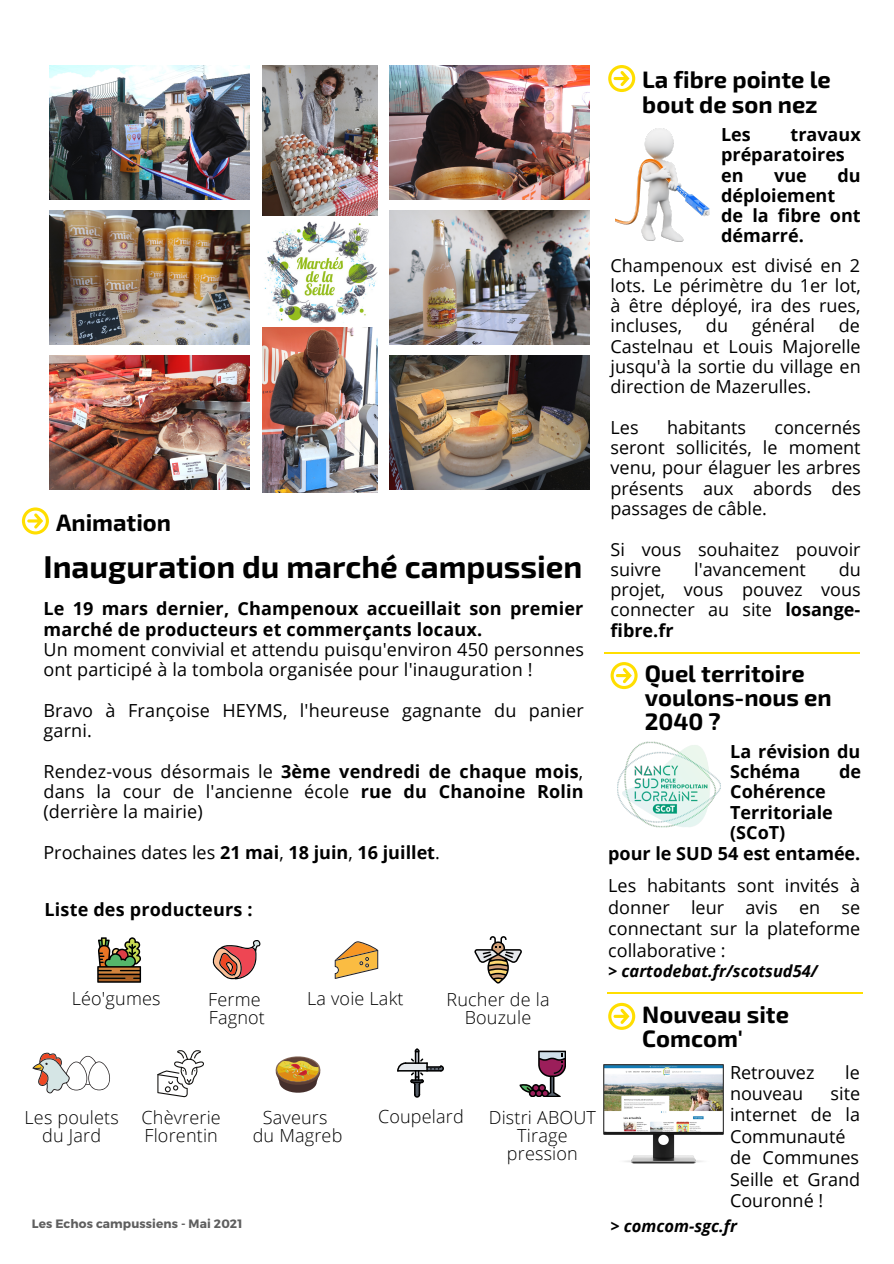
<style>
.page{position:relative;width:894px;height:1264px;background:#fff}
.page>*{position:absolute;margin:0;border:0;box-sizing:border-box;transform-origin:0 0}
.t1{font:700 31.5px "Exo 2";color:#000}
.t2{font:700 23.7px/24.2px "Exo 2";color:#000}
.t3{font:18px/20.2px "Open Sans";color:#000;text-align:justify}
.t4{font:700 18px/20.2px "Open Sans";color:#000}
.t5{font:300 18px/18px "Open Sans";letter-spacing:.01em;color:#000;text-align:center}
.t6{font:italic 700 16.5px "Open Sans";color:#000}
.t7{font:700 12.15px "Montserrat";letter-spacing:.01em;color:#5f5f5f}
.s1{font-weight:700}
</style>
<div class="page">
<svg style="left:608px;top:65px;width:27px;height:27px"></svg>
<img style="left:617px;top:741px;width:103px;height:87px">
<svg style="left:610px;top:662px;width:27px;height:27px"></svg>
<svg style="left:22px;top:507px;width:27px;height:27px"></svg>
<img style="left:615px;top:129px;width:94px;height:112px">
<svg style="left:97px;top:937px;width:44px;height:45px;background:#81744f"></svg>
<svg style="left:212px;top:940px;width:48px;height:39px"></svg>
<svg style="left:32px;top:1052px;width:78px;height:42px"></svg>
<svg style="left:157px;top:1050px;width:47px;height:47px"></svg>
<svg style="left:334px;top:941px;width:45px;height:37px"></svg>
<svg style="left:474px;top:936px;width:47px;height:47px"></svg>
<svg style="left:519px;top:1050px;width:46px;height:46px"></svg>
<svg style="left:397px;top:1048px;width:47px;height:49px"></svg>
<svg style="left:275px;top:1056px;width:46px;height:36px"></svg>
<svg style="left:608px;top:1002px;width:27px;height:27px"></svg>
<img style="left:603px;top:1064px;width:119px;height:99px">
<hr style="left:604px;top:652px;width:255px;height:1px;background:#ffde00">
<hr style="left:607px;top:992px;width:256px;height:1px;background:#ffde00">
<img style="left:49px;top:356px;width:201px;height:134px">
<img style="left:262px;top:328px;width:115px;height:164px">
<img style="left:49px;top:65px;width:201px;height:134px">
<img style="left:49px;top:211px;width:201px;height:134px">
<img style="left:389px;top:65px;width:200px;height:134px">
<img style="left:389px;top:211px;width:200px;height:134px">
<img style="left:262px;top:65px;width:115px;height:151px">
<img style="left:264px;top:222px;width:113px;height:102px">
<img style="left:389px;top:356px;width:200px;height:134px">
<p class="t2" style="left:56px;top:509px;width:117px">Animation</p>
<p class="t1" style="left:43px;top:546px;width:540px">Inauguration du marché campussien</p>
<p class="t4" style="left:43px;top:598px;width:541px">Le 19 mars dernier, Champenoux accueillait son premier marché de producteurs et commerçants locaux.</p>
<p class="t3" style="left:43px;top:638px;width:542px">Un moment convivial et attendu puisqu'environ 450 personnes ont participé à la tombola organisée pour l'inauguration !</p>
<p class="t3" style="left:43px;top:699px;width:542px">Bravo à Françoise HEYMS, l'heureuse gagnante du panier garni.</p>
<p class="t3" style="left:43px;top:760px;width:541px">Rendez-vous désormais le <span class="s1">3ème vendredi de chaque mois</span>, dans la cour de l'ancienne école <span class="s1">rue du Chanoine Rolin </span>(derrière la mairie)</p>
<p class="t3" style="left:43px;top:841px;width:398px">Prochaines dates les <span class="s1">21 mai</span>, <span class="s1">18 juin</span>, <span class="s1">16 juillet</span>.</p>
<p class="t4" style="left:44px;top:898px;width:209px">Liste des producteurs :</p>
<p class="t5" style="left:72px;top:988px;width:90px">Léo'gumes</p>
<p class="t5" style="left:208px;top:989px;width:54px">Ferme</p>
<p class="t5" style="left:209px;top:1007px;width:58px">Fagnot</p>
<p class="t5" style="left:307px;top:988px;width:98px">La voie Lakt</p>
<p class="t5" style="left:446px;top:989px;width:104px">Rucher de la<br>Bouzule</p>
<p class="t5" style="left:25px;top:1107px;width:96px">Les poulets du Jard</p>
<p class="t5" style="left:141px;top:1107px;width:81px;text-align:left">Chèvrerie<br>Florentin</p>
<p class="t5" style="left:263px;top:1107px;width:66px">Saveurs</p>
<p class="t5" style="left:378px;top:1106px;width:87px">Coupelard</p>
<p class="t5" style="left:253px;top:1125px;width:91px">du Magreb</p>
<p class="t7" style="left:32px;top:1215px;width:212px">Les Echos campussiens - Mai 2021</p>
<p class="t5" style="left:488px;top:1107px;width:109px">Distri ABOUT<br>Tirage pression</p>
<p class="t2" style="left:642px;top:67px;width:190px">La fibre pointe le bout de son nez</p>
<p class="t4" style="left:721px;top:124px;width:31px">Les</p>
<p class="t4" style="left:721px;top:124px;width:141px;text-indent:69px">travaux préparatoires en</p>
<p class="t4" style="left:774px;top:164px;width:34px">vue</p>
<p class="t4" style="left:837px;top:164px;width:25px">du</p>
<p class="t4" style="left:721px;top:185px;width:141px">déploiement de la fibre ont démarré.</p>
<p class="t3" style="left:610px;top:254px;width:252px">Champenoux est divisé en 2 lots. Le périmètre du 1er lot, à être déployé, ira des rues, incluses,</p>
<p class="t3" style="left:705px;top:315px;width:24px">du</p>
<p class="t3" style="left:751px;top:315px;width:65px">général</p>
<p class="t3" style="left:610px;top:315px;width:251px;text-indent:228px">de Castelnau et Louis Majorelle jusqu'à la sortie du village en direction de Mazerulles.</p>
<p class="t3" style="left:610px;top:417px;width:30px">Les</p>
<p class="t3" style="left:666px;top:417px;width:80px">habitants</p>
<p class="t3" style="left:610px;top:417px;width:252px;text-indent:164px">concernés seront sollicités, le moment venu, pour élaguer les arbres présents aux abords des passages de câble.</p>
<p class="t3" style="left:610px;top:538px;width:251px">Si vous souhaitez pouvoir suivre</p>
<p class="t3" style="left:610px;top:558px;width:252px;text-indent:228px">du projet, vous pouvez vous connecter au site <span class="s1">losange&shy;fibre.fr</span></p>
<p class="t3" style="left:694px;top:558px;width:113px">l'avancement</p>
<p class="t2" style="left:644px;top:660px;width:188px">Quel territoire voulons-nous en<br>2040 ?</p>
<p class="t4" style="left:730px;top:740px;width:132px">La révision du<br>Schéma</p>
<p class="t4" style="left:838px;top:760px;width:24px">de</p>
<p class="t4" style="left:730px;top:781px;width:104px">Cohérence<br>Territoriale (SCoT)</p>
<p class="t3" style="left:608px;top:874px;width:253px;line-height:21.5px">Les habitants sont invités à donner leur avis en se connectant sur la plateforme collaborative :</p>
<p class="t6" style="left:608px;top:959px;width:211px">&gt; cartodebat.fr/scotsud54/</p>
<p class="t4" style="left:608px;top:843px;width:254px">pour le SUD 54 est entamée.</p>
<p class="t2" style="left:642px;top:1000px;width:148px">Nouveau site<br>Comcom'</p>
<p class="t3" style="left:729px;top:1061px;width:86px">Retrouvez</p>
<p class="t3" style="left:844px;top:1061px;width:16px">le</p>
<p class="t3" style="left:729px;top:1082px;width:75px">nouveau</p>
<p class="t3" style="left:729px;top:1082px;width:132px;line-height:21.5px;text-align:left;text-indent:100px">site internet de la<br>Communauté de Communes<br>Seille et Grand<br>Couronné !</p>
<p class="t6" style="left:610px;top:1214px;width:128px">&gt; comcom-sgc.fr</p>
</div>
